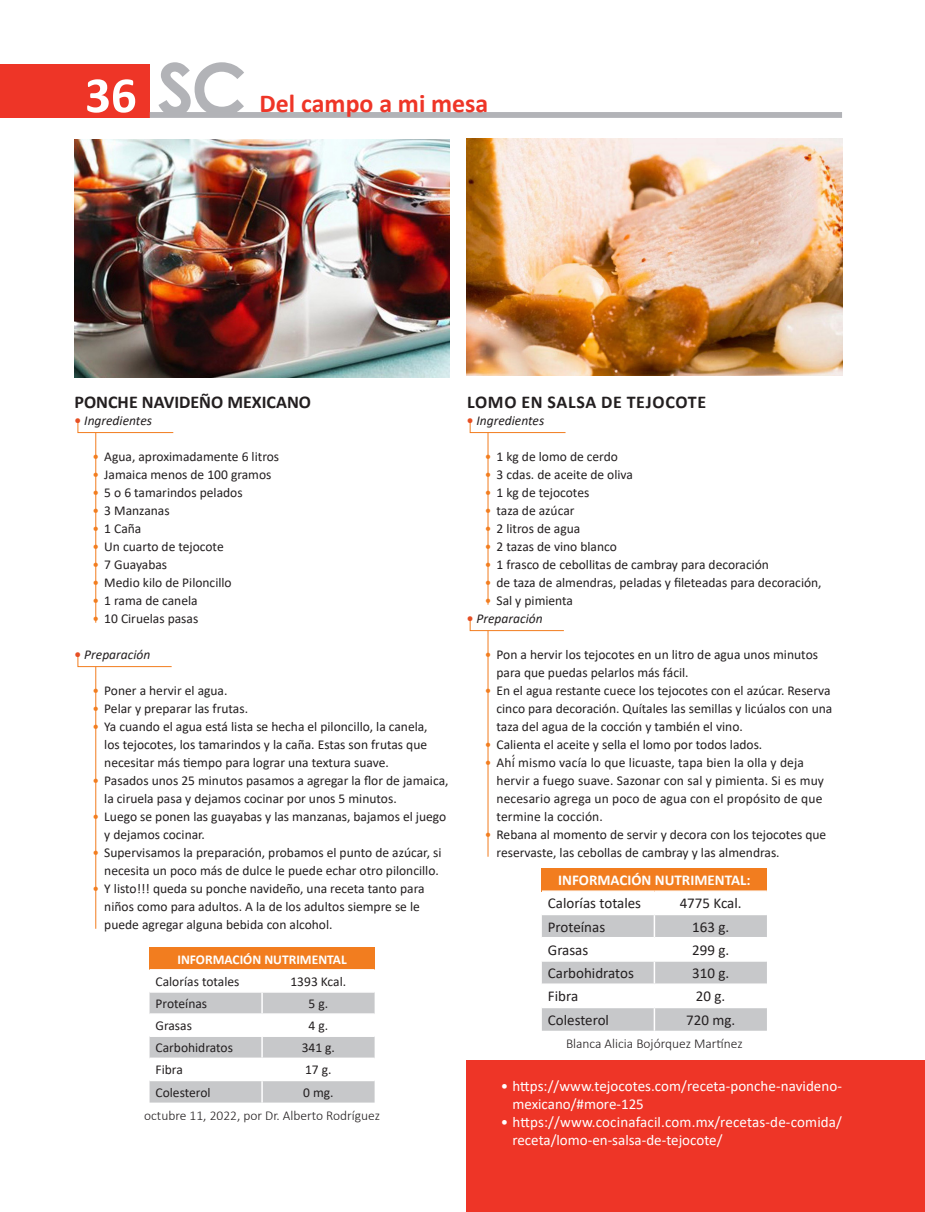
<style>
.page{position:relative;width:925px;height:1212px;background:#fff}
.page>*{position:absolute;margin:0;border:0;box-sizing:border-box;transform-origin:0 0}
.t1{font:700 51px "Calibri";color:#fff}
.t2{font:700 25.8px "Calibri";color:#ee3527}
.Subtitulo_Articulo_c{font:700 18px "Calibri";color:#231f20}
.Subtitulo_Articulo_c-2{font:700 18px "Calibri";letter-spacing:.04em;color:#231f20}
.t3{font:15px/18px "Calibri";color:#fff}
.Cuerpo_de_texto{font:15px "Calibri";color:#231f20}
.Cuerpo_de_texto-2{font:700 15px "Calibri";color:#fff}
.Cuerpo_de_texto-3{font:13.5px/18px "Calibri";color:#231f20}
.Cuerpo_de_texto-4{font:300 13.5px "Calibri";color:#231f20}
.t4{font:italic 13.5px "Calibri";color:#231f20}
.Cuerpo_de_texto-5{font:700 13.5px "Calibri";color:#fff}
.s1{font-weight:700;font-style:normal;color:#e64f24}
.s2{color:#f27d1f}
</style>
<div class="page">
<div style="left:0;top:65px;width:150px;height:53px;background:#ee3527"></div>
<svg style="left:150px;top:62px;width:692px;height:56px"></svg>
<div style="left:467px;top:1061px;width:458px;height:151px;background:#ee3527"></div>
<svg style="left:469px;top:421px;width:97px;height:12px"></svg>
<hr style="left:488px;top:433px;width:1px;height:172px;background:#f27d1f">
<svg style="left:469px;top:619px;width:95px;height:12px"></svg>
<hr style="left:488px;top:631px;width:1px;height:226px;background:#f27d1f">
<svg style="left:77px;top:421px;width:97px;height:12px"></svg>
<hr style="left:95px;top:433px;width:1px;height:190px;background:#f27d1f">
<svg style="left:77px;top:655px;width:95px;height:12px"></svg>
<hr style="left:95px;top:667px;width:1px;height:262px;background:#f27d1f">
<img style="left:74px;top:139px;width:376px;height:238px">
<img style="left:467px;top:138px;width:375px;height:238px">
<div style="left:150px;top:948px;width:225px;height:22px;background:#f27d1f"></div>
<svg style="left:150px;top:993px;width:225px;height:109px"></svg>
<hr style="left:150px;top:969px;width:112px;height:1px;background:#fff">
<hr style="left:262px;top:969px;width:113px;height:1px;background:#fff">
<hr style="left:261px;top:993px;width:2px;height:20px;background:#fff">
<hr style="left:150px;top:1013px;width:112px;height:2px;background:#fff">
<hr style="left:262px;top:1013px;width:113px;height:2px;background:#fff">
<hr style="left:261px;top:1015px;width:2px;height:20px;background:#fff">
<hr style="left:150px;top:1035px;width:112px;height:2px;background:#fff">
<hr style="left:262px;top:1035px;width:113px;height:2px;background:#fff">
<hr style="left:261px;top:1037px;width:2px;height:20px;background:#fff">
<hr style="left:150px;top:1057px;width:112px;height:2px;background:#fff">
<hr style="left:262px;top:1057px;width:113px;height:2px;background:#fff">
<hr style="left:261px;top:1059px;width:2px;height:21px;background:#fff">
<hr style="left:150px;top:1080px;width:112px;height:1px;background:#fff">
<hr style="left:262px;top:1080px;width:113px;height:1px;background:#fff">
<hr style="left:261px;top:1081px;width:2px;height:21px;background:#fff">
<div style="left:542px;top:868px;width:225px;height:23px;background:#f27d1f"></div>
<hr style="left:542px;top:890px;width:112px;height:2px;background:#fff">
<hr style="left:654px;top:890px;width:113px;height:2px;background:#fff">
<svg style="left:542px;top:915px;width:225px;height:116px"></svg>
<h1 class="t1" style="left:85px;top:59px;width:53px">36</h1>
<h2 class="t2" style="left:260px;top:85px;width:230px">Del campo a mi mesa</h2>
<p class="Subtitulo_Articulo_c" style="left:74px;top:389px;width:238px">PONCHE NAVIDEÑO MEXICANO</p>
<p class="t4" style="left:74px;top:411px;width:79px"><span class="s1">•</span> Ingredientes</p>
<p class="Cuerpo_de_texto-3" style="left:92px;top:447px;width:188px"><span class="s2">•</span> Agua, aproximadamente 6 litros</p>
<p class="Cuerpo_de_texto-3" style="left:92px;top:465px;width:180px"><span class="s2">•</span> Jamaica menos de 100 gramos</p>
<p class="Cuerpo_de_texto-3" style="left:92px;top:483px;width:152px"><span class="s2">•</span> 5 o 6 tamarindos pelados</p>
<p class="Cuerpo_de_texto-3" style="left:92px;top:501px;width:79px"><span class="s2">•</span> 3 Manzanas</p>
<p class="Cuerpo_de_texto-3" style="left:92px;top:519px;width:50px"><span class="s2">•</span> 1 Caña</p>
<p class="Cuerpo_de_texto-3" style="left:92px;top:537px;width:133px"><span class="s2">•</span> Un cuarto de tejocote</p>
<p class="Cuerpo_de_texto-3" style="left:92px;top:555px;width:76px"><span class="s2">•</span> 7 Guayabas</p>
<p class="Cuerpo_de_texto-3" style="left:92px;top:573px;width:141px"><span class="s2">•</span> Medio kilo de Piloncillo</p>
<p class="Cuerpo_de_texto-3" style="left:92px;top:591px;width:107px"><span class="s2">•</span> 1 rama de canela</p>
<p class="Cuerpo_de_texto-3" style="left:92px;top:609px;width:107px"><span class="s2">•</span> 10 Ciruelas pasas</p>
<p class="t4" style="left:74px;top:645px;width:77px"><span class="s1">•</span> Preparación</p>
<p class="Cuerpo_de_texto-3" style="left:92px;top:681px;width:136px"><span class="s2">•</span> Poner a hervir el agua.</p>
<p class="Cuerpo_de_texto-3" style="left:92px;top:699px;width:157px"><span class="s2">•</span> Pelar y preparar las frutas.</p>
<p class="Cuerpo_de_texto-3" style="left:104px;top:717px;width:325px;text-align:justify;text-indent:-12px"><span class="s2">•</span> Ya cuando el agua está lista se hecha el piloncillo, la canela, los tejocotes, los tamarindos y la caña. Estas son frutas que necesitar más tiempo para lograr una textura suave.</p>
<p class="Cuerpo_de_texto-3" style="left:104px;top:771px;width:346px;text-indent:-12px"><span class="s2">•</span> Pasados unos 25 minutos pasamos a agregar la flor de jamaica, la ciruela pasa y dejamos cocinar por unos 5 minutos.</p>
<p class="Cuerpo_de_texto-3" style="left:104px;top:807px;width:343px;text-indent:-12px"><span class="s2">•</span> Luego se ponen las guayabas y las manzanas, bajamos el juego y dejamos cocinar.</p>
<p class="Cuerpo_de_texto-3" style="left:92px;top:843px;width:350px;text-align:right"><span class="s2">•</span> Supervisamos la preparación, probamos el punto de azúcar, si necesita un poco más de dulce le puede echar otro piloncillo.</p>
<p class="Cuerpo_de_texto-3" style="left:104px;top:879px;width:322px;text-indent:-12px"><span class="s2">•</span> Y listo!!! queda su ponche navideño, una receta tanto para niños como para adultos. A la de los adultos siempre se le puede agregar alguna bebida con alcohol.</p>
<p class="Cuerpo_de_texto-5" style="left:177px;top:950px;width:171px">INFORMACIÓN NUTRIMENTAL</p>
<p class="Cuerpo_de_texto-3" style="left:156px;top:972px;width:85px">Calorías totales</p>
<p class="Cuerpo_de_texto-3" style="left:290px;top:972px;width:57px">1393 Kcal.</p>
<p class="Cuerpo_de_texto-3" style="left:156px;top:994px;width:53px">Proteínas</p>
<p class="Cuerpo_de_texto-3" style="left:308px;top:994px;width:21px">5 g.</p>
<p class="Cuerpo_de_texto-3" style="left:156px;top:1016px;width:38px">Grasas</p>
<p class="Cuerpo_de_texto-3" style="left:308px;top:1016px;width:21px">4 g.</p>
<p class="Cuerpo_de_texto-3" style="left:156px;top:1038px;width:79px">Carbohidratos</p>
<p class="Cuerpo_de_texto-3" style="left:302px;top:1038px;width:35px">341 g.</p>
<p class="Cuerpo_de_texto-3" style="left:156px;top:1060px;width:29px">Fibra</p>
<p class="Cuerpo_de_texto-3" style="left:305px;top:1060px;width:28px">17 g.</p>
<p class="Cuerpo_de_texto-3" style="left:156px;top:1083px;width:57px">Colesterol</p>
<p class="Cuerpo_de_texto-3" style="left:303px;top:1083px;width:32px">0 mg.</p>
<p class="Cuerpo_de_texto-4" style="left:144px;top:1107px;width:237px">octubre 11, 2022, por Dr. Alberto Rodríguez</p>
<p class="Subtitulo_Articulo_c-2" style="left:467px;top:389px;width:241px">LOMO EN SALSA DE TEJOCOTE</p>
<p class="t4" style="left:467px;top:411px;width:79px"><span class="s1">•</span> Ingredientes</p>
<p class="Cuerpo_de_texto-3" style="left:485px;top:447px;width:135px"><span class="s2">•</span> 1 kg de lomo de cerdo</p>
<p class="Cuerpo_de_texto-3" style="left:485px;top:465px;width:150px"><span class="s2">•</span> 3 cdas. de aceite de oliva</p>
<p class="Cuerpo_de_texto-3" style="left:485px;top:483px;width:106px"><span class="s2">•</span> 1 kg de tejocotes</p>
<p class="Cuerpo_de_texto-3" style="left:485px;top:501px;width:91px"><span class="s2">•</span> taza de azúcar</p>
<p class="Cuerpo_de_texto-3" style="left:485px;top:519px;width:97px"><span class="s2">•</span> 2 litros de agua</p>
<p class="Cuerpo_de_texto-3" style="left:485px;top:537px;width:134px"><span class="s2">•</span> 2 tazas de vino blanco</p>
<p class="Cuerpo_de_texto-3" style="left:485px;top:555px;width:286px"><span class="s2">•</span> 1 frasco de cebollitas de cambray para decoración</p>
<p class="Cuerpo_de_texto-3" style="left:485px;top:573px;width:338px"><span class="s2">•</span> de taza de almendras, peladas y fileteadas para decoración,</p>
<p class="Cuerpo_de_texto-3" style="left:485px;top:591px;width:90px"><span class="s2">•</span> Sal y pimienta</p>
<p class="t4" style="left:467px;top:609px;width:77px"><span class="s1">•</span> Preparación</p>
<p class="Cuerpo_de_texto-3" style="left:496px;top:645px;width:323px;text-indent:-12px"><span class="s2">•</span> Pon a hervir los tejocotes en un litro de agua unos minutos para que puedas pelarlos más fácil.</p>
<p class="Cuerpo_de_texto-3" style="left:496px;top:681px;width:337px;text-indent:-12px"><span class="s2">•</span> En el agua restante cuece los tejocotes con el azúcar. Reserva cinco para decoración. Quítales las semillas y licúalos con una taza del agua de la cocción y también el vino.</p>
<p class="Cuerpo_de_texto-3" style="left:485px;top:735px;width:279px"><span class="s2">•</span> Calienta el aceite y sella el lomo por todos lados.</p>
<p class="Cuerpo_de_texto-3" style="left:496px;top:753px;width:329px;text-indent:-12px"><span class="s2">•</span> Ahí ́mismo vacía lo que licuaste, tapa bien la olla y deja hervir a fuego suave. Sazonar con sal y pimienta. Si es muy necesario agrega un poco de agua con el propósito de que termine la cocción.</p>
<p class="Cuerpo_de_texto-3" style="left:496px;top:825px;width:331px;text-indent:-12px"><span class="s2">•</span> Rebana al momento de servir y decora con los tejocotes que reservaste, las cebollas de cambray y las almendras.</p>
<p class="Cuerpo_de_texto-2" style="left:558px;top:869px;width:194px">INFORMACIÓN NUTRIMENTAL:</p>
<p class="Cuerpo_de_texto" style="left:548px;top:893px;width:95px">Calorías totales</p>
<p class="Cuerpo_de_texto" style="left:680px;top:893px;width:63px">4775 Kcal.</p>
<p class="Cuerpo_de_texto" style="left:548px;top:916px;width:59px">Proteínas</p>
<p class="Cuerpo_de_texto" style="left:692px;top:916px;width:39px">163 g.</p>
<p class="Cuerpo_de_texto" style="left:548px;top:939px;width:42px">Grasas</p>
<p class="Cuerpo_de_texto" style="left:692px;top:939px;width:39px">299 g.</p>
<p class="Cuerpo_de_texto" style="left:548px;top:963px;width:88px">Carbohidratos</p>
<p class="Cuerpo_de_texto" style="left:692px;top:963px;width:39px">310 g.</p>
<p class="Cuerpo_de_texto" style="left:548px;top:986px;width:32px">Fibra</p>
<p class="Cuerpo_de_texto" style="left:696px;top:986px;width:31px">20 g.</p>
<p class="Cuerpo_de_texto" style="left:548px;top:1009px;width:63px">Colesterol</p>
<p class="Cuerpo_de_texto" style="left:686px;top:1009px;width:51px">720 mg.</p>
<p class="Cuerpo_de_texto-4" style="left:566px;top:1035px;width:178px">Blanca Alicia Bojórquez Martínez</p>
<p class="t3" style="left:512px;top:1076px;width:331px;text-indent:-12px">• https://www.tejocotes.com/receta-ponche-navideno&shy;mexicano/#more-125</p>
<p class="t3" style="left:512px;top:1112px;width:331px;text-indent:-12px">• https://www.cocinafacil.com.mx/recetas-de-comida/ receta/lomo-en-salsa-de-tejocote/</p>
</div>
